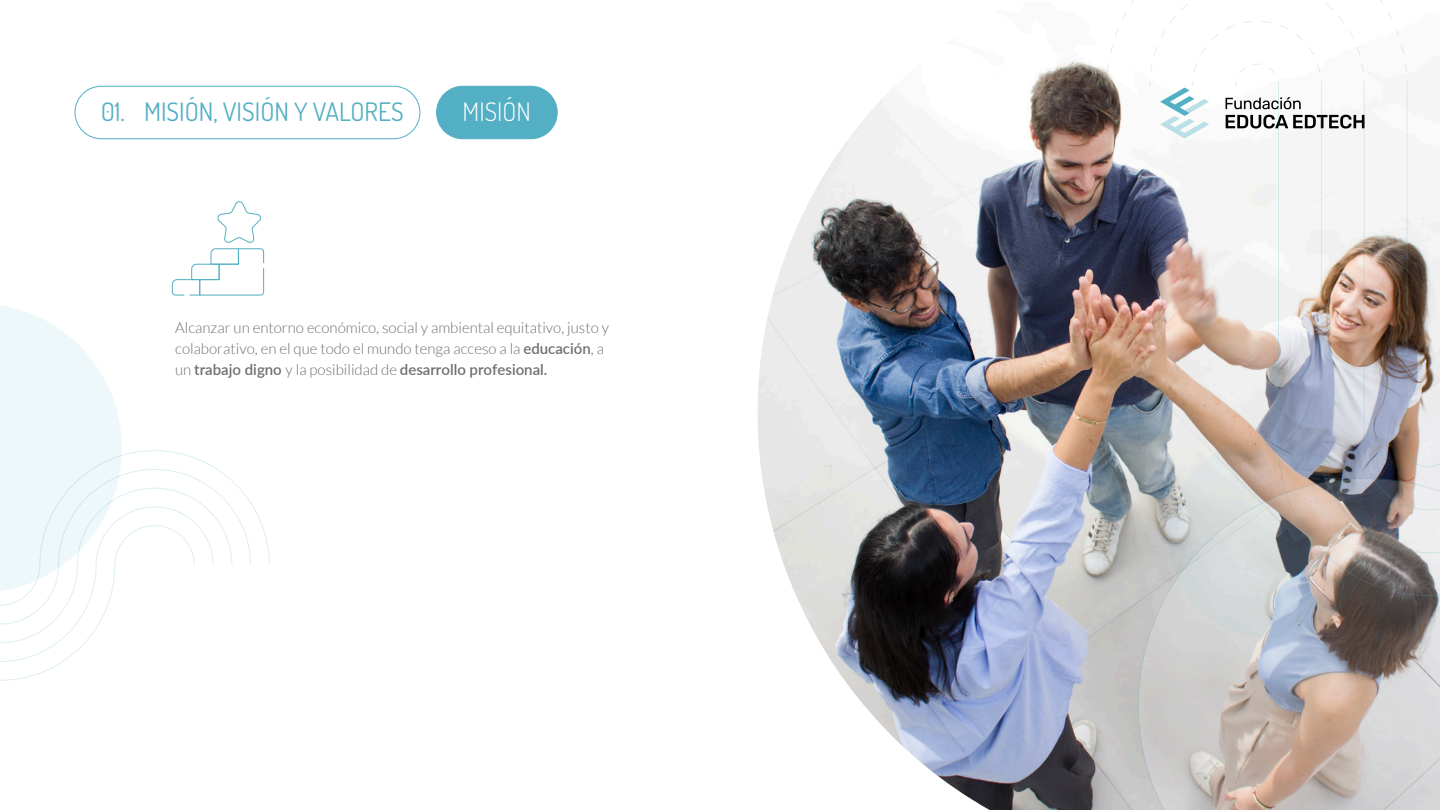
<style>
.page{position:relative;width:1440px;height:810px;background:#fff}
.page>*{position:absolute;margin:0;border:0;box-sizing:border-box;transform-origin:0 0}
.t1{font:25.5px "Dosis";color:#53afc4}
.t2{font:300 25.5px "Dosis";color:#fff}
.t3{font:300 15px/21px "Lato";color:#706f6f}
.s1{font-weight:600}
</style>
<div class="page">
<img style="left:757px;top:60px;width:381px;height:750px">
<div style="left:75px;top:86px;width:345px;height:53px;border:1px solid #53afc4;border-radius:26px"></div>
<svg style="left:172px;top:201px;width:92px;height:95px"></svg>
<div style="left:437px;top:86px;width:120px;height:53px;background:#53afc4;border-radius:26px"></div>
<div style="left:436px;top:86px;width:121px;height:53px;border:1px solid #53afc4;border-radius:26px"></div>
<svg style="left:1138px;top:638px;width:302px;height:172px;background:#c2bab7"></svg>
<svg style="left:0;top:305px;width:270px;height:375px"></svg>
<img style="left:1107px;top:0;width:333px;height:638px">
<h1 class="t1" style="left:101px;top:94px;width:304px">01. MISIÓN, VISIÓN Y VALORES</h1>
<h1 class="t2" style="left:463px;top:94px;width:70px">MISIÓN</h1>
<p class="t3" style="left:175px;top:317px;width:435px">Alcanzar un entorno económico, social y ambiental equitativo, justo y colaborativo, en el que todo el mundo tenga acceso a la <span class="s1">educación</span>, a un <span class="s1">trabajo digno</span> y la posibilidad de <span class="s1">desarrollo profesional.</span></p>
</div>
